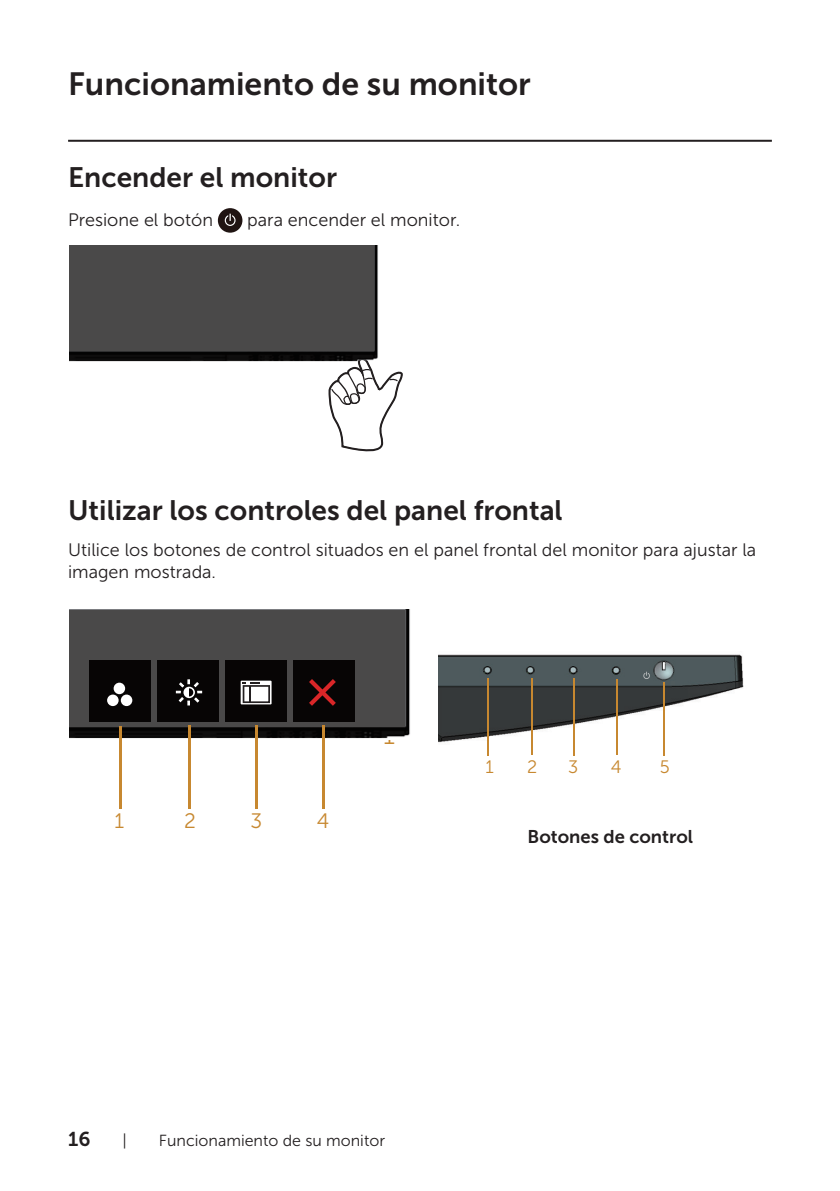
<style>
.page{position:relative;width:840px;height:1191px;background:#fff}
.page>*{position:absolute;margin:0;border:0;box-sizing:border-box;transform-origin:0 0}
.Head_1{font:32px "Museo Sans For Dell 700";color:#231f20}
.Head_2{font:28px "Museo Sans For Dell 700";color:#231f20}
.t1{font:24.6px "Museo Sans For Dell 300";color:#c78830}
.t2{font:20.8px "Museo Sans For Dell 300";color:#c78830}
.t3{font:20px "Museo Sans For Dell 700";color:#231f20}
.t4{font:18.4px "Museo Sans For Dell 700";color:#231f20}
.text{font:18px/21.6px "Museo Sans For Dell 300";color:#231f20}
.t5{font:18px "Museo Sans For Dell 300";color:#c78830}
.t6{font:16px "Museo Sans For Dell 300";color:#231f20}
</style>
<div class="page">
<hr style="left:68px;top:140px;width:703px;height:2px;background:#231f20">
<div style="left:218px;top:208px;width:24px;height:25px;background:#201412;border-radius:50%"></div>
<svg style="left:225px;top:214px;width:10px;height:12px"></svg>
<svg style="left:328px;top:363px;width:75px;height:89px"></svg>
<img style="left:69px;top:246px;width:309px;height:117px">
<div style="left:69px;top:246px;width:305px;height:105px;background:#4a4949"></div>
<img style="left:438px;top:654px;width:306px;height:90px">
<svg style="left:643px;top:671px;width:6px;height:8px"></svg>
<hr style="left:662px;top:682px;width:2px;height:73px;background:#c78830">
<hr style="left:615px;top:679px;width:2px;height:76px;background:#c78830">
<hr style="left:572px;top:678px;width:2px;height:77px;background:#c78830">
<hr style="left:530px;top:678px;width:2px;height:77px;background:#c78830">
<hr style="left:487px;top:678px;width:2px;height:77px;background:#c78830">
<img style="left:69px;top:610px;width:341px;height:129px">
<div style="left:69px;top:610px;width:336px;height:116px;background:#4a4949"></div>
<div style="left:89px;top:660px;width:62px;height:62px;background:#070505"></div>
<div style="left:157px;top:660px;width:61px;height:62px;background:#070505"></div>
<div style="left:225px;top:660px;width:61px;height:62px;background:#070505"></div>
<div style="left:293px;top:660px;width:62px;height:62px;background:#070505"></div>
<svg style="left:107px;top:682px;width:25px;height:24px"></svg>
<svg style="left:309px;top:679px;width:26px;height:27px"></svg>
<hr style="left:255px;top:725px;width:2px;height:83px;background:#c78830">
<hr style="left:321px;top:725px;width:3px;height:84px;background:#c78830">
<hr style="left:188px;top:725px;width:2px;height:83px;background:#c78830">
<hr style="left:119px;top:726px;width:2px;height:82px;background:#c78830">
<div style="left:240px;top:680px;width:31px;height:24px;background:#fff"></div>
<svg style="left:242px;top:682px;width:28px;height:21px"></svg>
<svg style="left:176px;top:679px;width:26px;height:26px"></svg>
<p class="Head_1" style="left:68px;top:66px;width:464px">Funcionamiento de su monitor</p>
<p class="Head_2" style="left:68px;top:162px;width:270px">Encender el monitor</p>
<p class="text" style="left:68px;top:209px;width:146px">Presione el botón</p>
<p class="text" style="left:247px;top:209px;width:214px">para encender el monitor.</p>
<p class="Head_2" style="left:68px;top:494px;width:495px">Utilizar los controles del panel frontal</p>
<p class="text" style="left:68px;top:539px;width:689px">Utilice los botones de control situados en el panel frontal del monitor para ajustar la imagen mostrada.</p>
<p class="t2" style="left:114px;top:809px;width:11px">1</p>
<p class="t2" style="left:184px;top:809px;width:13px">2</p>
<p class="t2" style="left:250px;top:809px;width:13px">3</p>
<p class="t2" style="left:317px;top:809px;width:14px">4</p>
<p class="t1" style="left:383px;top:722px;width:13px">1</p>
<p class="t5" style="left:485px;top:757px;width:10px">1</p>
<p class="t5" style="left:527px;top:757px;width:12px">2</p>
<p class="t5" style="left:568px;top:757px;width:12px">3</p>
<p class="t5" style="left:610px;top:757px;width:12px">4</p>
<p class="t5" style="left:659px;top:757px;width:12px">5</p>
<p class="t4" style="left:527px;top:826px;width:167px">Botones de control</p>
<p class="t3" style="left:68px;top:1127px;width:24px">16</p>
<p class="t6" style="left:122px;top:1131px;width:6px">|</p>
<p class="t6" style="left:159px;top:1131px;width:227px">Funcionamiento de su monitor</p>
</div>
